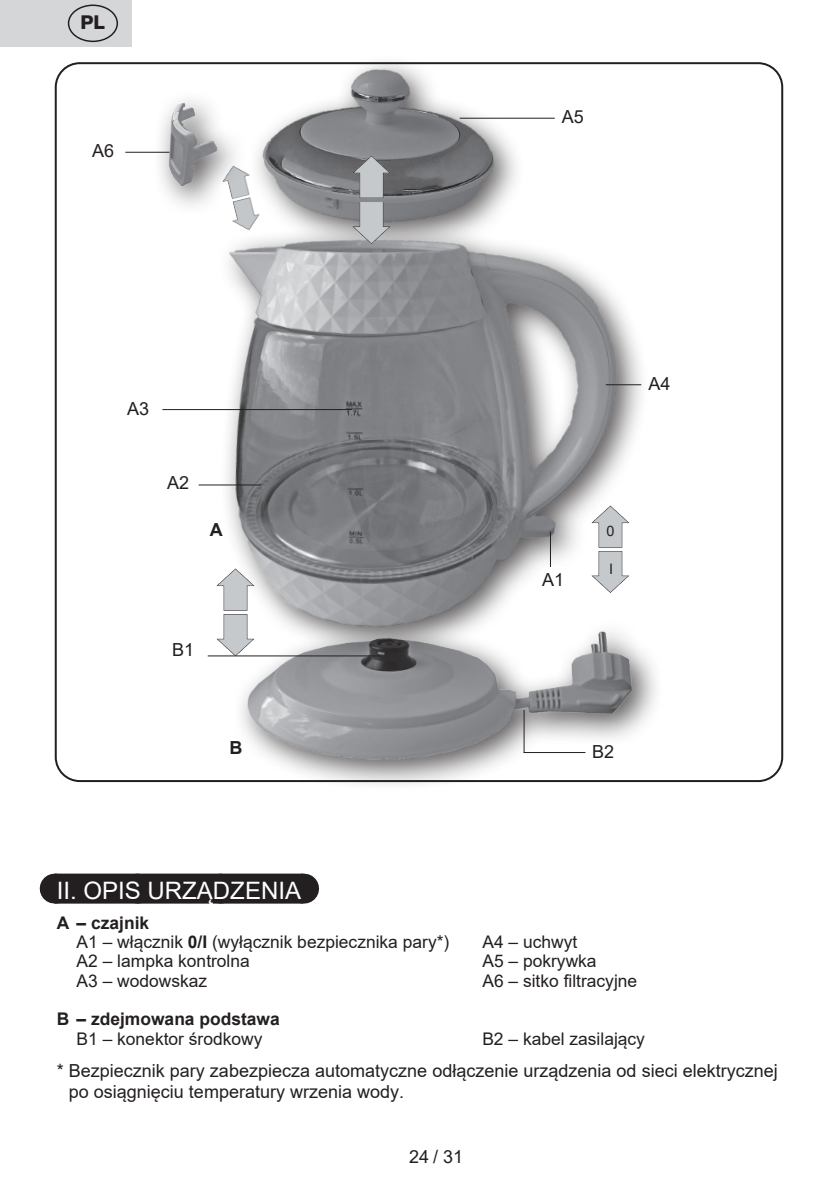
<style>
.page{position:relative;width:840px;height:1191px;background:#fff}
.page>*{position:absolute;margin:0;border:0;box-sizing:border-box;transform-origin:0 0}
.t1{font:24px "Arial";color:#fff}
.t2{font:800 19.2px "Helvetica Neue OT";color:#231f20}
.t3{font:18px/21px "Arial";color:#231f20}
.t4{font:700 18px "Arial";color:#231f20}
.t5{font:17.4px/19px "Arial";color:#231f20}
.t6{font:700 17.4px "Arial";color:#231f20}
.t7{font:14.4px "Arial";color:#231f20}
.s1{font-weight:700}
</style>
<div class="page">
<div style="left:55px;top:873px;width:248px;height:30px;background:#231f20"></div>
<svg style="left:137px;top:873px;width:124px;height:1px"></svg>
<hr style="left:303px;top:873px;width:1px;height:30px;background:#231f20">
<img style="left:234px;top:62px;width:290px;height:153px">
<div style="left:231px;top:617px;width:432px;height:175px;background:#231f20;opacity:.75"></div>
<img style="left:232px;top:642px;width:428px;height:134px">
<div style="left:216px;top:224px;width:432px;height:435px;background:#231f20;opacity:.75"></div>
<img style="left:185px;top:215px;width:478px;height:427px">
<img style="left:213px;top:155px;width:62px;height:89px">
<hr style="left:605px;top:384px;width:36px;height:1px;background:#231f20">
<hr style="left:459px;top:118px;width:95px;height:1px;background:#231f20">
<hr style="left:162px;top:409px;width:189px;height:1px;background:#231f20">
<hr style="left:523px;top:752px;width:62px;height:1px;background:#231f20">
<hr style="left:523px;top:710px;width:1px;height:42px;background:#231f20">
<hr style="left:549px;top:531px;width:1px;height:36px;background:#231f20">
<img style="left:585px;top:503px;width:47px;height:91px">
<img style="left:210px;top:562px;width:57px;height:105px">
<hr style="left:125px;top:152px;width:58px;height:1px;background:#231f20">
<hr style="left:208px;top:655px;width:172px;height:1px;background:#231f20">
<hr style="left:198px;top:484px;width:63px;height:1px;background:#231f20">
<div style="left:152px;top:89px;width:95px;height:128px;background:#231f20;opacity:.75"></div>
<img style="left:145px;top:99px;width:76px;height:111px">
<img style="left:346px;top:150px;width:57px;height:105px">
<div style="left:0;top:0;width:131px;height:47px;background:#d5d6d8"></div>
<div style="left:68px;top:5px;width:50px;height:37px;border:1px solid #231f20;border-radius:50%"></div>
<p class="t2" style="left:80px;top:11px;width:26px">PL</p>
<p class="t3" style="left:92px;top:140px;width:24px">A6</p>
<p class="t3" style="left:561px;top:106px;width:24px">A5</p>
<p class="t3" style="left:127px;top:398px;width:24px">A3</p>
<p class="t3" style="left:167px;top:472px;width:24px">A2</p>
<p class="t4" style="left:210px;top:517px;width:14px">A</p>
<p class="t3" style="left:172px;top:639px;width:24px">B1</p>
<p class="t4" style="left:229px;top:735px;width:14px">B</p>
<p class="t3" style="left:648px;top:373px;width:24px">A4</p>
<p class="t3" style="left:542px;top:569px;width:24px">A1</p>
<p class="t7" style="left:606px;top:521px;width:10px">0</p>
<p class="t7" style="left:608px;top:559px;width:6px">I</p>
<p class="t3" style="left:592px;top:741px;width:24px">B2</p>
<h1 class="t1" style="left:57px;top:874px;width:246px">II. OPIS URZĄDZENIA</h1>
<p class="t5" style="left:77px;top:913px;width:374px;text-indent:-20px"><span class="s1">A – czajnik<br></span>A1 – włącznik <span class="s1">0/I</span> (wyłącznik bezpiecznika pary*)</p>
<p class="t5" style="left:482px;top:932px;width:96px">A4 – uchwyt</p>
<p class="t5" style="left:77px;top:951px;width:175px">A2 – lampka kontrolna</p>
<p class="t5" style="left:482px;top:951px;width:116px">A5 – pokrywka</p>
<p class="t5" style="left:76px;top:970px;width:132px">A3 – wodowskaz</p>
<p class="t5" style="left:482px;top:970px;width:156px">A6 – sitko filtracyjne</p>
<p class="t6" style="left:57px;top:1006px;width:224px">B – zdejmowana podstawa</p>
<p class="t5" style="left:76px;top:1029px;width:187px">B1 – konektor środkowy</p>
<p class="t5" style="left:482px;top:1029px;width:164px">B2 – kabel zasilający</p>
<p class="t3" style="left:69px;top:1060px;width:710px;text-indent:-12px">* Bezpiecznik pary zabezpiecza automatyczne odłączenie urządzenia od sieci elektrycznej po osiągnięciu temperatury wrzenia wody.</p>
<p class="t3" style="left:409px;top:1146px;width:56px">24 / 31</p>
</div>
